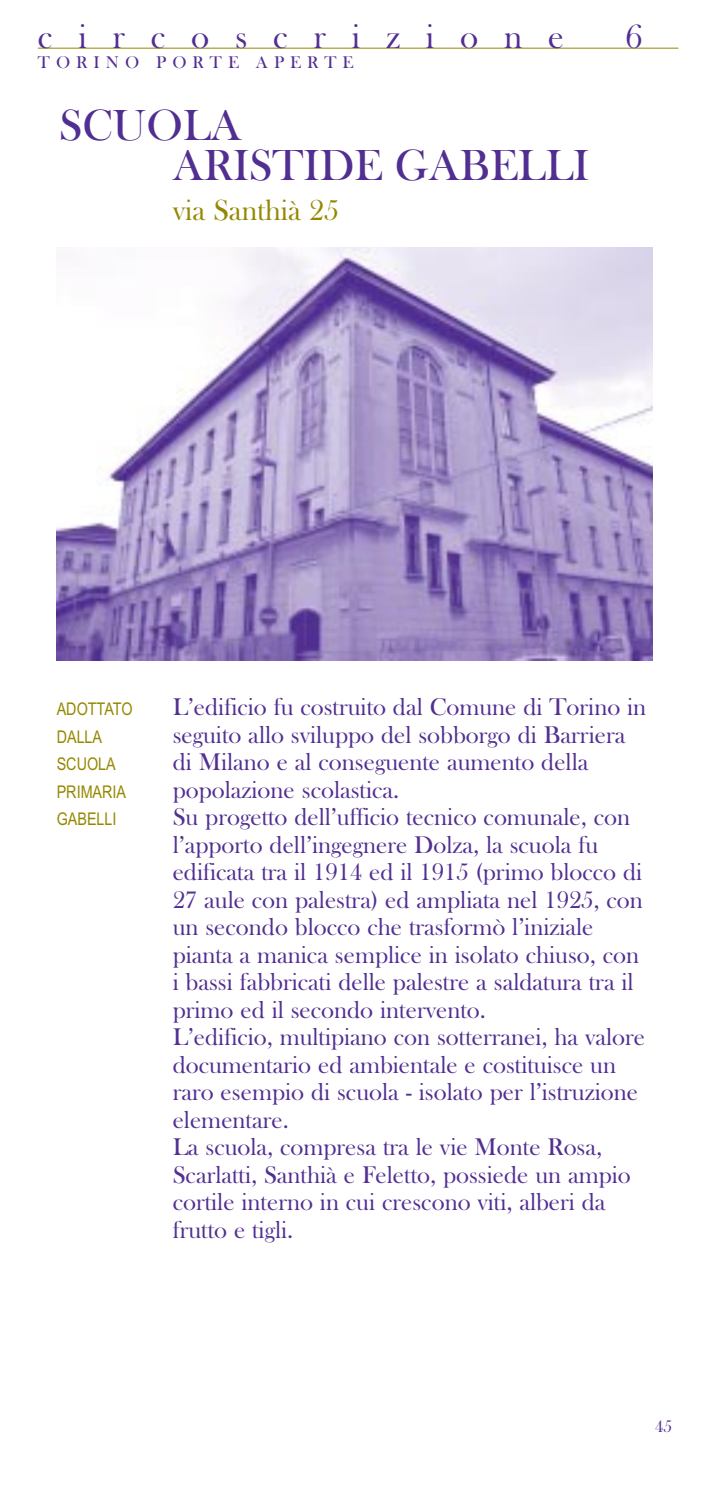
<style>
.page{position:relative;width:708px;height:1488px;background:#fff}
.page>*{position:absolute;margin:0;border:0;box-sizing:border-box;transform-origin:0 0}
.t1{font:45px/40px "Bask Old Face";color:#512e91}
.t2{font:35px "Bask Old Face";letter-spacing:.74em;color:#512e91}
.t3{font:30px "Bask Old Face";color:#958800}
.t4{font:25px/27.5px "Bask Old Face";color:#512e91}
.t5{font:17.5px/27.5px "Arial Narrow";color:#958800}
.t6{font:17.5px "Bask Old Face";letter-spacing:.345em;color:#512e91}
</style>
<div class="page">
<hr style="left:38px;top:48px;width:640px;height:1px;background:#958800">
<img style="left:57px;top:248px;width:595px;height:412px">
<h2 class="t2" style="left:38px;top:24px;width:527px">circoscrizione</h2>
<h2 class="t2" style="left:625px;top:24px;width:19px">6</h2>
<p class="t6" style="left:38px;top:56px;width:317px">TORINO PORTE APERTE</p>
<h1 class="t1" style="left:173px;top:108px;width:418px;text-indent:-113px">SCUOLA<br>ARISTIDE GABELLI</h1>
<p class="t3" style="left:173px;top:199px;width:168px">via Santhià 25</p>
<p class="t5" style="left:57px;top:697px;width:77px">ADOTTATO<br>DALLA<br>SCUOLA<br>PRIMARIA<br>GABELLI</p>
<p class="t4" style="left:173px;top:695px;width:475px">L’edificio fu costruito dal Comune di Torino in seguito allo sviluppo del sobborgo di Barriera di Milano e al conseguente aumento della popolazione scolastica.<br>Su progetto dell’ufficio tecnico comunale, con l’apporto dell’ingegnere Dolza, la scuola fu edificata tra il 1914 ed il 1915 (primo blocco di 27 aule con palestra) ed ampliata nel 1925, con un secondo blocco che trasformò l’iniziale pianta a manica semplice in isolato chiuso, con i bassi fabbricati delle palestre a saldatura tra il primo ed il secondo intervento.<br>L’edificio, multipiano con sotterranei, ha valore documentario ed ambientale e costituisce un raro esempio di scuola - isolato per l’istruzione elementare.<br>La scuola, compresa tra le vie Monte Rosa, Scarlatti, Santhià e Feletto, possiede un ampio cortile interno in cui crescono viti, alberi da frutto e tigli.</p>
<p class="t6" style="left:654px;top:1420px;width:19px">45</p>
</div>
